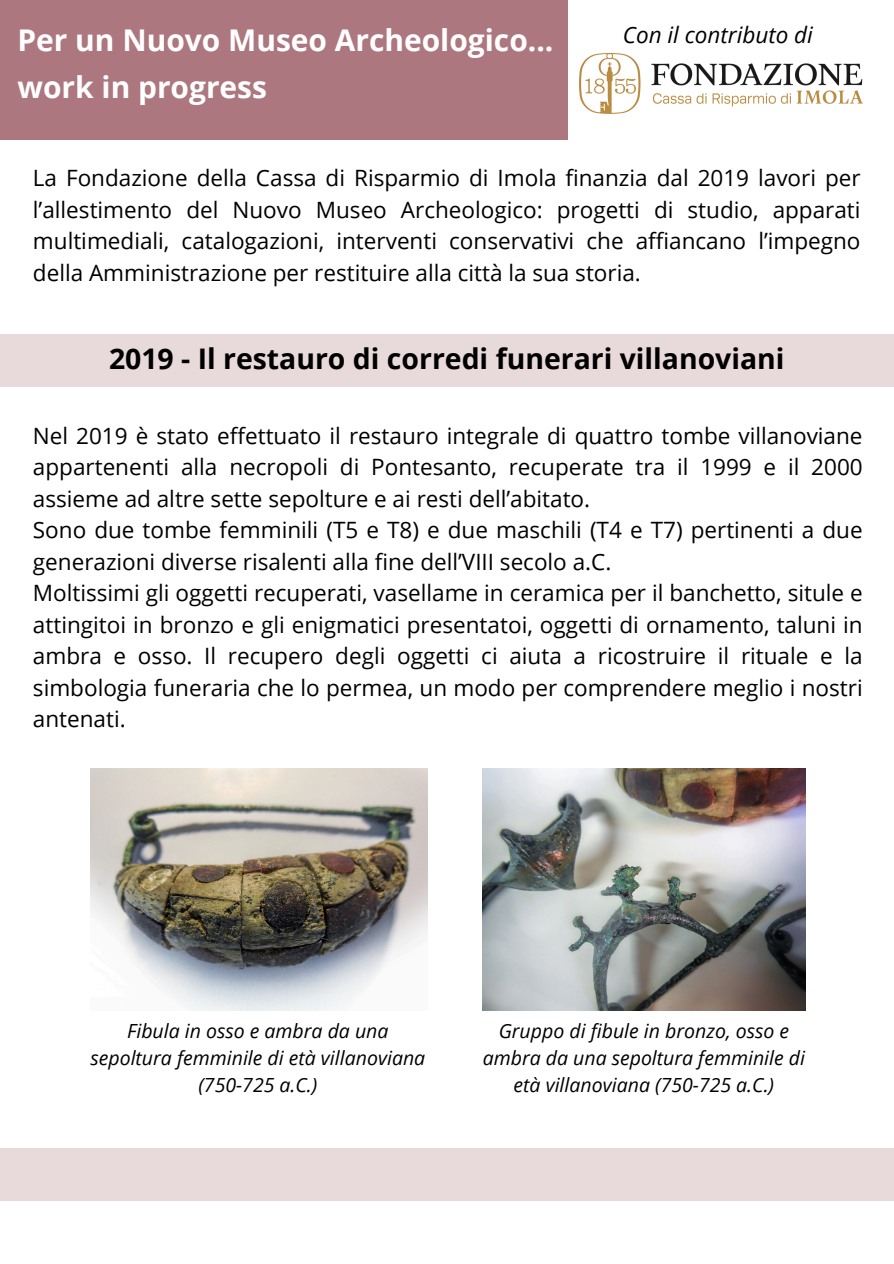
<style>
.page{position:relative;width:894px;height:1264px;background:#fff}
.page>*{position:absolute;margin:0;border:0;box-sizing:border-box;transform-origin:0 0}
.t1{font:700 29.85px/47.2px "Open Sans";color:#fff}
.t2{font:700 28.35px "Open Sans";color:#000}
.t3{font:22.5px/31.5px "Open Sans";color:#000}
.t4{font:italic 22.5px "Open Sans";color:#000}
.t5{font:italic 19.5px/27px "Open Sans";color:#000;text-align:center}
</style>
<div class="page">
<div style="left:0;top:0;width:567px;height:139px;background:#ad7780"></div>
<div style="left:0;top:334px;width:893px;height:52px;background:#e8d9db"></div>
<img style="left:90px;top:769px;width:337px;height:241px">
<img style="left:482px;top:769px;width:323px;height:241px">
<div style="left:0;top:1147px;width:893px;height:53px;background:#e8d9db"></div>
<img style="left:579px;top:54px;width:283px;height:60px">
<h2 class="t1" style="left:18px;top:16px;width:537px">Per un Nuovo Museo Archeologico... work in progress</h2>
<p class="t4" style="left:622px;top:19px;width:191px">Con il contributo di</p>
<h2 class="t3" style="left:33px;top:162px;width:829px;text-align:justify">La Fondazione della Cassa di Risparmio di Imola finanzia dal 2019 lavori per l’allestimento del Nuovo Museo Archeologico: progetti di studio, apparati multimediali, catalogazioni, interventi conservativi che affiancano l’impegno della Amministrazione per restituire alla città la sua storia.</h2>
<h1 class="t2" style="left:109px;top:338px;width:677px">2019 - Il restauro di corredi funerari villanoviani</h1>
<h1 class="t3" style="left:33px;top:419px;width:831px">Nel 2019 è stato effettuato il restauro integrale di quattro tombe villanoviane appartenenti alla necropoli di Pontesanto, recuperate tra il 1999 e il 2000 assieme ad altre sette sepolture e ai resti dell’abitato.<br>Sono due tombe femminili (T5 e T8) e due maschili (T4 e T7) pertinenti a due generazioni diverse risalenti alla fine dell’VIII secolo a.C.<br>Moltissimi gli oggetti recuperati, vasellame in ceramica per il banchetto, situle e attingitoi in bronzo e gli enigmatici presentatoi, oggetti di ornamento, taluni in ambra e osso. Il recupero degli oggetti ci aiuta a ricostruire il rituale e la simbologia funeraria che lo permea, un modo per comprendere meglio i nostri antenati.</h1>
<h2 class="t5" style="left:90px;top:1016px;width:336px">Fibula in osso e ambra da una sepoltura femminile di età villanoviana (750-725 a.C.)</h2>
<p class="t5" style="left:482px;top:1016px;width:324px">Gruppo di fibule in bronzo, osso e ambra da una sepoltura femminile di età villanoviana (750-725 a.C.)</p>
</div>
